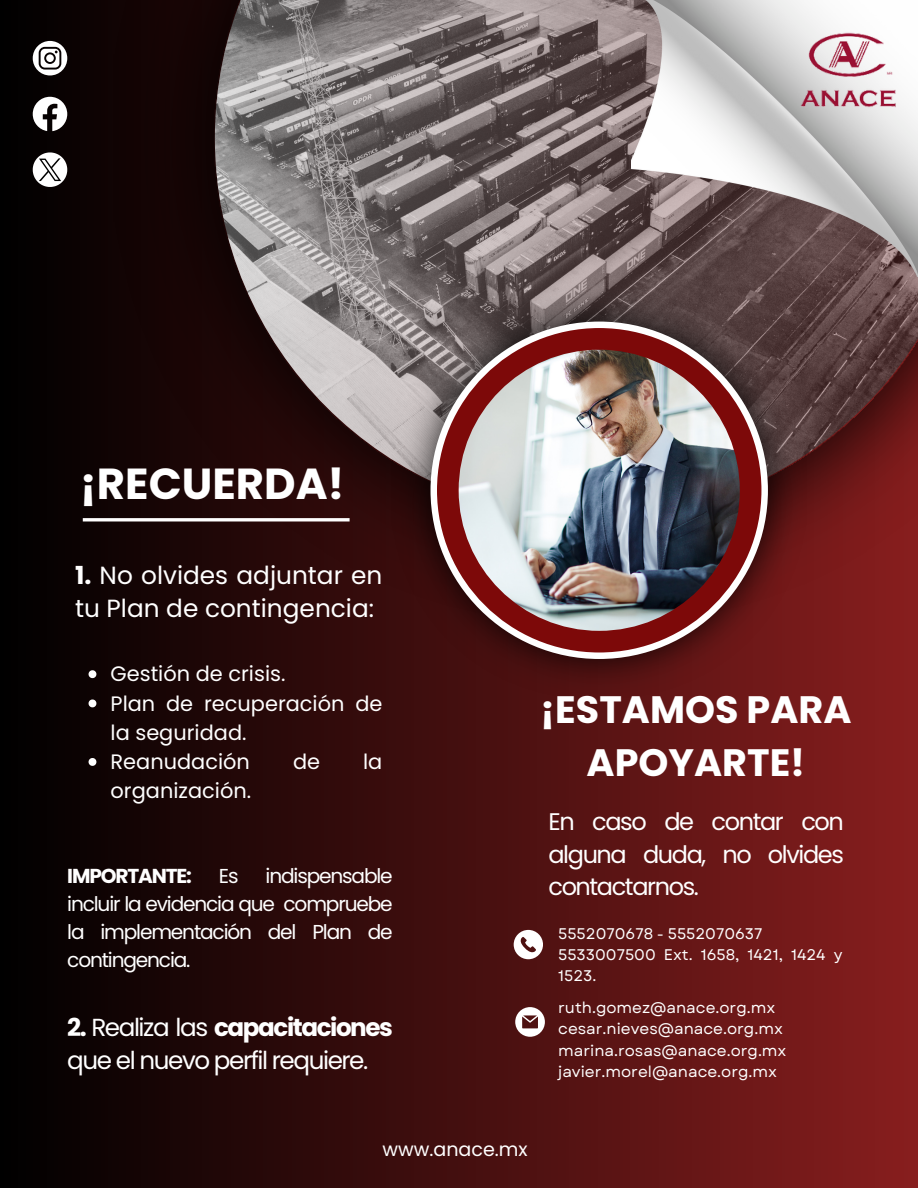
<style>
.page{position:relative;width:918px;height:1188px;background:#fff}
.page>*{position:absolute;margin:0;border:0;box-sizing:border-box;transform-origin:0 0}
.t1{font:700 43.35px "Poppins";color:#fff}
.t2{font:700 38.1px/53.1px "Poppins";color:#fff;text-align:center}
.t3{font:24.75px/33.8px "Poppins";color:#fff}
.t4{font:24.6px/33.8px "Poppins";letter-spacing:-.06em;color:#fff}
.t5{font:24px/32.7px "Poppins";letter-spacing:-.06em;color:#fff;text-align:justify}
.t6{font:20.85px/29.2px "Poppins";color:#fff}
.t7{font:20.1px/28.2px "Poppins";letter-spacing:-.06em;color:#fff;text-align:justify}
.t8{font:700 20.1px "Poppins";letter-spacing:-.06em;color:#fff}
.t9{font:19.05px "Poppins";color:#fff}
.t10{font:15.45px/21.3px "Garet";color:#fff}
.s1{font-weight:700}
</style>
<div class="page">
<div style="left:0;top:0;width:918px;height:1188px;background:linear-gradient(to right,#000,#881e1e)"></div>
<img style="left:114px;top:0;width:804px;height:619px">
<svg style="left:215px;top:0;width:703px;height:518px;background:#726161"></svg>
<img style="left:392px;top:283px;width:415px;height:415px">
<div style="left:431px;top:322px;width:337px;height:337px;background:#fff;border-radius:50%"></div>
<div style="left:437px;top:328px;width:324px;height:325px;background:#7d0909;border-radius:50%"></div>
<img style="left:459px;top:350px;width:281px;height:281px;border-radius:50%">
<img style="left:631px;top:0;width:287px;height:276px">
<svg style="left:33px;top:41px;width:34px;height:34px"></svg>
<svg style="left:33px;top:97px;width:34px;height:34px"></svg>
<svg style="left:33px;top:152px;width:34px;height:35px"></svg>
<svg style="left:514px;top:930px;width:29px;height:29px"></svg>
<svg style="left:515px;top:1007px;width:29px;height:29px"></svg>
<hr style="left:83px;top:518px;width:267px;height:3px;background:#fff">
<svg style="left:89px;top:670px;width:7px;height:8px"></svg>
<svg style="left:89px;top:699px;width:7px;height:8px"></svg>
<svg style="left:89px;top:758px;width:7px;height:8px"></svg>
<img style="left:798px;top:17px;width:108px;height:115px">
<p class="t1" style="left:80px;top:453px;width:266px">¡RECUERDA!</p>
<p class="t3" style="left:75px;top:558px;width:309px"><span class="s1">1.</span> No olvides adjuntar en tu Plan de contingencia:</p>
<p class="t6" style="left:111px;top:660px;width:176px">Gestión de crisis.</p>
<p class="t6" style="left:111px;top:689px;width:273px">Plan de recuperación de la seguridad.</p>
<p class="t6" style="left:111px;top:747px;width:141px">Reanudación</p>
<p class="t6" style="left:293px;top:747px;width:29px">de</p>
<p class="t6" style="left:363px;top:747px;width:21px">la</p>
<p class="t6" style="left:111px;top:777px;width:142px">organización.</p>
<p class="t7" style="left:67px;top:862px;width:327px;text-indent:198px">indispensable incluir la evidencia que compruebe la implementación del Plan de contingencia.</p>
<p class="t8" style="left:67px;top:862px;width:126px">IMPORTANTE:</p>
<p class="t7" style="left:219px;top:862px;width:21px">Es</p>
<p class="t4" style="left:67px;top:1010px;width:327px"><span class="s1">2.</span> Realiza las <span class="s1">capacitaciones </span>que el nuevo perfil requiere.</p>
<p class="t2" style="left:540px;top:683px;width:313px">¡ESTAMOS PARA<br>APOYARTE!</p>
<p class="t5" style="left:548px;top:805px;width:297px">En caso de contar con alguna duda, no olvides contactarnos.</p>
<p class="t10" style="left:558px;top:923px;width:206px">5552070678 - 5552070637</p>
<p class="t10" style="left:558px;top:944px;width:286px">5533007500 Ext. 1658, 1421, 1424 y<br>1523.</p>
<p class="t10" style="left:558px;top:997px;width:219px">ruth.gomez@anace.org.mx</p>
<p class="t10" style="left:558px;top:1018px;width:226px">cesar.nieves@anace.org.mx</p>
<p class="t10" style="left:558px;top:1040px;width:230px">marina.rosas@anace.org.mx</p>
<p class="t10" style="left:558px;top:1061px;width:220px">javier.morel@anace.org.mx</p>
<p class="t9" style="left:382px;top:1136px;width:147px">www.anace.mx</p>
</div>
